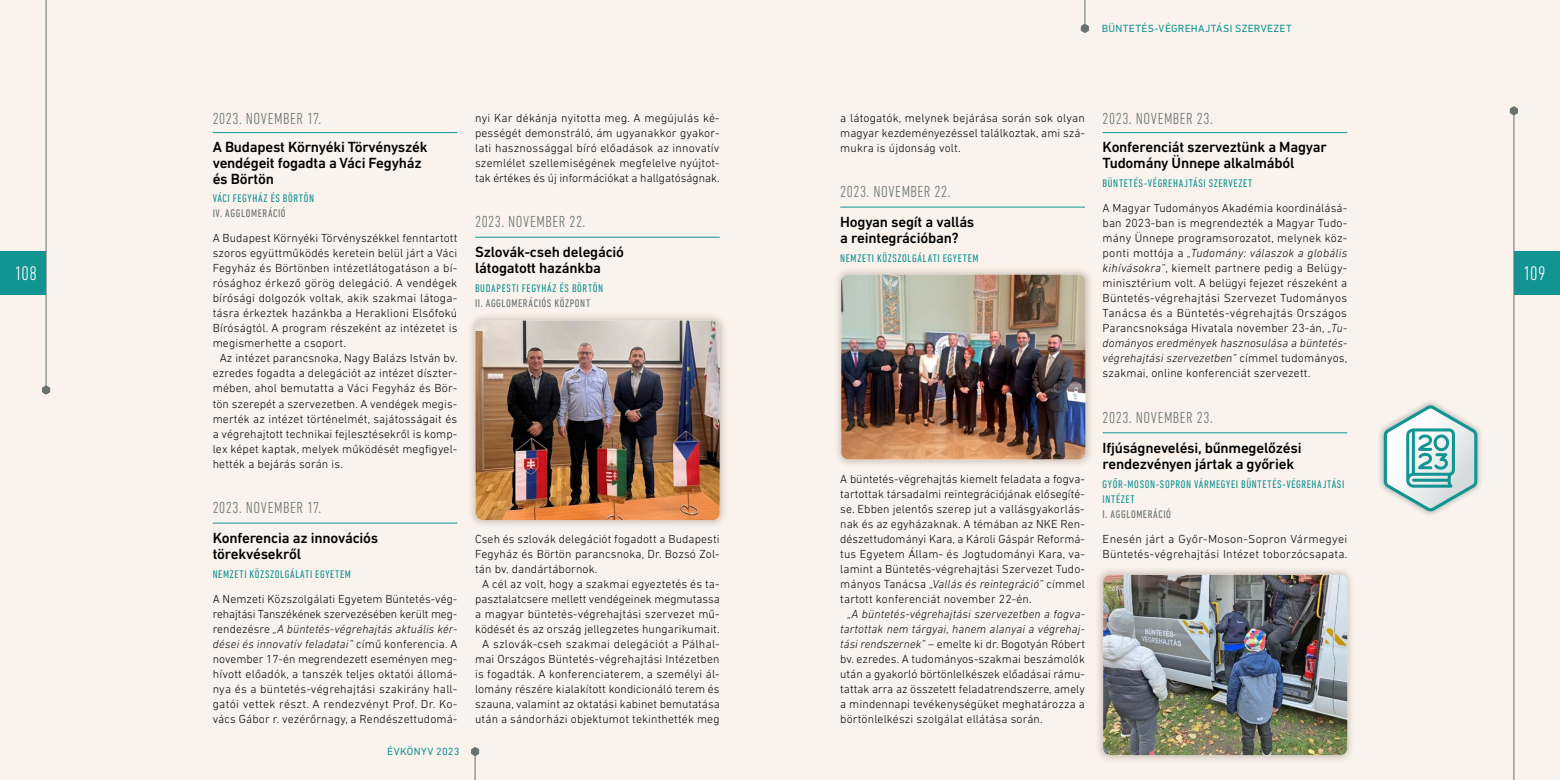
<style>
.page{position:relative;width:1560px;height:780px;background:#fff}
.page>*{position:absolute;margin:0;border:0;box-sizing:border-box;transform-origin:0 0}
.t1{font:300 condensed 20px "DIN Next LT Pro";letter-spacing:.005em;color:#fff}
.t2{font:300 condensed 16.25px "DIN Next LT Pro";letter-spacing:.035em;color:#677271}
.t3{font:500 15px/16.2px "DIN Next LT Pro";letter-spacing:-.015em;color:#000}
.t4{font:300 11.88px/15px "DIN Next LT Pro";letter-spacing:.01em;color:#000;text-align:justify}
.t5{font:condensed 11.25px/15px "DIN Next LT Pro";letter-spacing:.06em;color:#129492}
.t6{font:condensed 11.25px "DIN Next LT Pro";letter-spacing:.055em;color:#677271}
.t7{font:10.62px "DIN Next LT Pro";letter-spacing:.025em;color:#129492}
.s1{font-style:italic}
</style>
<div class="page">
<div style="left:780px;top:0;width:779px;height:780px;background:#f9f2ed"></div>
<div style="left:0;top:0;width:779px;height:780px;background:#f9f2ed"></div>
<svg style="left:42px;top:385px;width:8px;height:9px"></svg>
<div style="left:0;top:251px;width:46px;height:43px;background:#129492"></div>
<div style="left:1513px;top:251px;width:46px;height:43px;background:#129492"></div>
<hr style="left:1512px;top:107px;width:1px;height:673px;background:#677271">
<hr style="left:1084px;top:0;width:1px;height:32px;background:#677271">
<hr style="left:474px;top:747px;width:1px;height:33px;background:#677271">
<hr style="left:46px;top:0;width:1px;height:390px;background:#677271">
<svg style="left:471px;top:747px;width:8px;height:9px"></svg>
<svg style="left:1080px;top:24px;width:8px;height:9px"></svg>
<svg style="left:1509px;top:106px;width:8px;height:9px"></svg>
<hr style="left:213px;top:132px;width:244px;height:1px;background:#129492">
<hr style="left:213px;top:522px;width:244px;height:1px;background:#129492">
<hr style="left:475px;top:237px;width:244px;height:1px;background:#129492">
<div style="left:467px;top:313px;width:260px;height:215px;background:#b7a99d;opacity:.6"></div>
<img style="left:475px;top:320px;width:244px;height:200px">
<hr style="left:840px;top:207px;width:244px;height:1px;background:#129492">
<hr style="left:1102px;top:132px;width:244px;height:1px;background:#129492">
<hr style="left:1102px;top:432px;width:244px;height:1px;background:#129492">
<div style="left:833px;top:267px;width:260px;height:200px;background:#b7a99d;opacity:.6"></div>
<img style="left:841px;top:274px;width:244px;height:185px">
<div style="left:1095px;top:567px;width:259px;height:196px;background:#b7a99d;opacity:.6"></div>
<img style="left:1102px;top:575px;width:244px;height:180px">
<div style="left:1377px;top:399px;width:106px;height:118px;background:#677271;opacity:.4"></div>
<svg style="left:1383px;top:405px;width:93px;height:106px"></svg>
<p class="t7" style="left:1101px;top:22px;width:191px">BÜNTETÉS-VÉGREHAJTÁSI SZERVEZET</p>
<h2 class="t2" style="left:213px;top:109px;width:110px">2023. NOVEMBER 17.</h2>
<p class="t3" style="left:213px;top:138px;width:216px">A Budapest Környéki Törvényszék vendégeit fogadta a Váci Fegyház és Börtön</p>
<p class="t5" style="left:213px;top:190px;width:103px">VÁCI FEGYHÁZ ÉS BÖRTÖN</p>
<p class="t6" style="left:213px;top:207px;width:74px">IV. AGGLOMERÁCIÓ</p>
<p class="t4" style="left:213px;top:230px;width:246px">A Budapest Környéki Törvényszékkel fenntartott</p>
<p class="t4" style="left:213px;top:245px;width:246px">szoros együttműködés keretein belül járt a Váci</p>
<p class="t4" style="left:213px;top:260px;width:246px">Fegyház és Börtönben intézetlátogatáson a bí-</p>
<p class="t4" style="left:213px;top:275px;width:246px">rósághoz érkező görög delegáció. A vendégek</p>
<p class="t4" style="left:213px;top:290px;width:246px">bírósági dolgozók voltak, akik szakmai látoga-</p>
<p class="t4" style="left:213px;top:305px;width:246px">tásra érkeztek hazánkba a Heraklioni Elsőfokú</p>
<p class="t4" style="left:213px;top:320px;width:246px">Bíróságtól. A program részeként az intézetet is</p>
<p class="t4" style="left:213px;top:335px;width:135px">megismerhette a csoport.</p>
<p class="t4" style="left:220px;top:350px;width:239px">Az intézet parancsnoka, Nagy Balázs István bv.</p>
<p class="t4" style="left:213px;top:366px;width:246px">ezredes fogadta a delegációt az intézet díszter-</p>
<p class="t4" style="left:213px;top:381px;width:246px">mében, ahol bemutatta a Váci Fegyház és Bör-</p>
<p class="t4" style="left:213px;top:396px;width:246px">tön szerepét a szervezetben. A vendégek megis-</p>
<p class="t4" style="left:213px;top:411px;width:246px">merték az intézet történelmét, sajátosságait és</p>
<p class="t4" style="left:213px;top:426px;width:246px">a végrehajtott technikai fejlesztésekről is komp-</p>
<p class="t4" style="left:213px;top:441px;width:246px">lex képet kaptak, melyek működését megfigyel-</p>
<p class="t4" style="left:213px;top:456px;width:132px">hették a bejárás során is.</p>
<h2 class="t2" style="left:213px;top:498px;width:110px">2023. NOVEMBER 17.</h2>
<p class="t3" style="left:213px;top:529px;width:167px">Konferencia az innovációs törekvésekről</p>
<p class="t5" style="left:213px;top:566px;width:140px">NEMZETI KÖZSZOLGÁLATI EGYETEM</p>
<p class="t4" style="left:213px;top:591px;width:246px">A Nemzeti Közszolgálati Egyetem Büntetés-vég&shy;rehajtási Tanszékének szervezésében került meg&shy;rendezésre <span class="s1">„A büntetés-végrehajtás aktuális kér&shy;dései és innovatív feladatai”</span> című konferencia. A november 17-én megrendezett eseményen meg&shy;hívott előadók, a tanszék teljes oktatói állomá&shy;nya és a büntetés-végrehajtási szakirány hall&shy;gatói vettek részt. A rendezvényt Prof. Dr. Ko&shy;vács Gábor r. vezérőrnagy, a Rendészettudomá-</p>
<h2 class="t2" style="left:1102px;top:109px;width:112px">2023. NOVEMBER 23.</h2>
<p class="t3" style="left:1102px;top:138px;width:226px">Konferenciát szerveztünk a Magyar<br>Tudomány Ünnepe alkalmából</p>
<p class="t5" style="left:1102px;top:175px;width:151px">BÜNTETÉS-VÉGREHAJTÁSI SZERVEZET</p>
<p class="t4" style="left:1102px;top:200px;width:246px">A Magyar Tudományos Akadémia koordinálásá&shy;ban 2023-ban is megrendezték a Magyar Tudo&shy;mány Ünnepe programsorozatot, melynek köz&shy;ponti mottója a <span class="s1">„Tudomány: válaszok a globális kihívásokra”</span>, kiemelt partnere pedig a Belügy&shy;minisztérium volt. A belügyi fejezet részeként a Büntetés-végrehajtási Szervezet Tudományos Tanácsa és a Büntetés-végrehajtás Országos Parancsnoksága Hivatala november 23-án, <span class="s1">„Tu&shy;dományos eredmények hasznosulása a büntetés&shy;végrehajtási szervezetben”</span> címmel tudományos, szakmai, online konferenciát szervezett.</p>
<h2 class="t2" style="left:1102px;top:408px;width:112px">2023. NOVEMBER 23.</h2>
<p class="t3" style="left:1102px;top:439px;width:200px">Ifjúságnevelési, bűnmegelőzési rendezvényen jártak a győriek</p>
<p class="t5" style="left:1102px;top:476px;width:243px">GYŐR-MOSON-SOPRON VÁRMEGYEI BÜNTETÉS-VÉGREHAJTÁSI<br>INTÉZET</p>
<p class="t6" style="left:1102px;top:507px;width:70px">I. AGGLOMERÁCIÓ</p>
<p class="t4" style="left:1102px;top:531px;width:246px">Enesén járt a Győr-Moson-Sopron Vármegyei<br>Büntetés-végrehajtási Intézet toborzócsapata.</p>
<p class="t4" style="left:475px;top:110px;width:246px">nyi Kar dékánja nyitotta meg. A megújulás ké&shy;pességét demonstráló, ám ugyanakkor gyakor&shy;lati hasznossággal bíró előadások az innovatív szemlélet szellemiségének megfelelve nyújtot&shy;tak értékes és új információkat a hallgatóságnak.</p>
<h2 class="t2" style="left:475px;top:212px;width:112px">2023. NOVEMBER 22.</h2>
<p class="t3" style="left:475px;top:244px;width:150px">Szlovák-cseh delegáció látogatott hazánkba</p>
<p class="t5" style="left:475px;top:281px;width:130px">BUDAPESTI FEGYHÁZ ÉS BÖRTÖN</p>
<p class="t6" style="left:475px;top:297px;width:117px">II. AGGLOMERÁCIÓS KÖZPONT</p>
<p class="t4" style="left:840px;top:110px;width:246px">a látogatók, melynek bejárása során sok olyan magyar kezdeményezéssel találkoztak, ami szá&shy;mukra is újdonság volt.</p>
<h2 class="t2" style="left:840px;top:182px;width:112px">2023. NOVEMBER 22.</h2>
<p class="t3" style="left:840px;top:214px;width:136px">Hogyan segít a vallás a reintegrációban?</p>
<p class="t5" style="left:840px;top:250px;width:140px">NEMZETI KÖZSZOLGÁLATI EGYETEM</p>
<h1 class="t1" style="left:14px;top:262px;width:24px">108</h1>
<h1 class="t1" style="left:1522px;top:262px;width:24px">109</h1>
<p class="t4" style="left:840px;top:471px;width:246px">A büntetés-végrehajtás kiemelt feladata a fogva&shy;tartottak társadalmi reintegrációjának elősegíté&shy;se. Ebben jelentős szerep jut a vallásgyakorlás&shy;nak és az egyházaknak. A témában az NKE Ren&shy;dészettudományi Kara, a Károli Gáspár Reformá&shy;tus Egyetem Állam- és Jogtudományi Kara, va&shy;lamint a Büntetés-végrehajtási Szervezet Tudo&shy;mányos Tanácsa <span class="s1">„Vallás és reintegráció”</span> címmel tartott konferenciát november 22-én.</p>
<p class="t4" style="left:840px;top:606px;width:246px;text-indent:7px"><span class="s1">„A büntetés-végrehajtási szervezetben a fogva&shy;tartottak nem tárgyai, hanem alanyai a végrehaj&shy;tási rendszernek”</span> – emelte ki dr. Bogotyán Róbert bv. ezredes. A tudományos-szakmai beszámolók után a gyakorló börtönlelkészek előadásai rámu&shy;tattak arra az összetett feladatrendszerre, amely a mindennapi tevékenységüket meghatározza a börtönlelkészi szolgálat ellátása során.</p>
<p class="t4" style="left:475px;top:531px;width:246px">Cseh és szlovák delegációt fogadott a Budapesti</p>
<p class="t4" style="left:475px;top:546px;width:246px">Fegyház és Börtön parancsnoka, Dr. Bozsó Zol-</p>
<p class="t4" style="left:475px;top:561px;width:124px">tán bv. dandártábornok.</p>
<p class="t4" style="left:482px;top:576px;width:239px">A cél az volt, hogy a szakmai egyeztetés és ta-</p>
<p class="t4" style="left:475px;top:591px;width:246px">pasztalatcsere mellett vendégeinek megmutassa</p>
<p class="t4" style="left:475px;top:606px;width:246px">a magyar büntetés-végrehajtási szervezet mű-</p>
<p class="t4" style="left:475px;top:621px;width:246px">ködését és az ország jellegzetes hungarikumait.</p>
<p class="t4" style="left:482px;top:636px;width:239px">A szlovák-cseh szakmai delegációt a Pálhal-</p>
<p class="t4" style="left:475px;top:651px;width:246px">mai Országos Büntetés-végrehajtási Intézetben</p>
<p class="t4" style="left:475px;top:666px;width:246px">is fogadták. A konferenciaterem, a személyi ál-</p>
<p class="t4" style="left:475px;top:681px;width:246px">lomány részére kialakított kondicionáló terem és</p>
<p class="t4" style="left:475px;top:696px;width:246px">szauna, valamint az oktatási kabinet bemutatása</p>
<p class="t4" style="left:475px;top:711px;width:246px">után a sándorházi objektumot tekinthették meg</p>
<p class="t7" style="left:387px;top:745px;width:74px">ÉVKÖNYV 2023</p>
</div>
